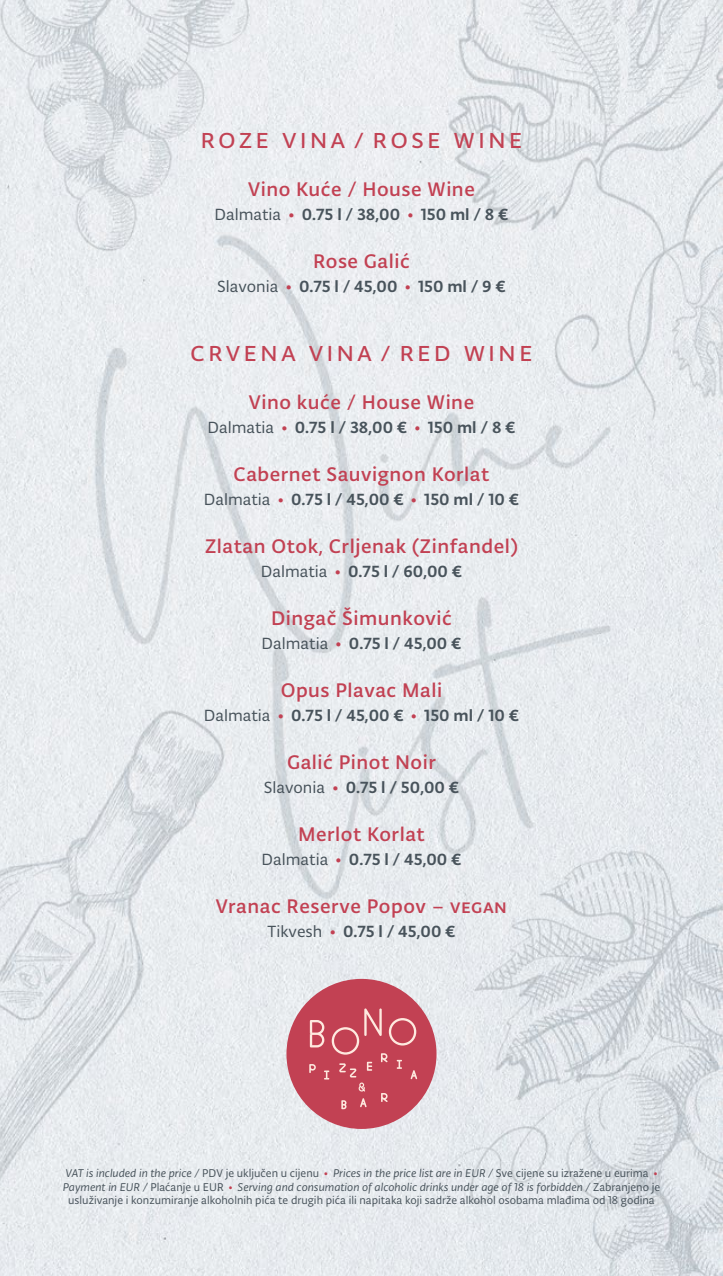
<style>
.page{position:relative;width:723px;height:1276px;background:#fff}
.page>*{position:absolute;margin:0;border:0;box-sizing:border-box;transform-origin:0 0}
.t1{font:30px "Typonine Sans Pro Normal";letter-spacing:.1em;color:#c24153}
.t2{font:21px "Typonine Sans Pro Text";letter-spacing:.025em;color:#c24153}
.t3{font:500 17.25px "Typonine Sans Pro";color:#48535b}
.t4{font:12px/13.5px "Typonine Sans Pro Normal";color:#48535b;text-align:center}
.s1{font-family:"Typonine Sans Pro Normal";font-weight:400}
.s2{color:#c24153}
.s3{font-style:italic}
.s4{font-family:"Typonine Sans Pro";font-weight:500;color:#c24153}
</style>
<div class="page">
<img style="left:0;top:0;width:723px;height:1276px">
<div style="left:286px;top:979px;width:150px;height:150px;background:#c24153;border-radius:50%"></div>
<svg style="left:309px;top:1008px;width:108px;height:101px"></svg>
<h1 class="t1" style="left:200px;top:121px;width:324px">roze vina / rose wine</h1>
<h2 class="t2" style="left:248px;top:177px;width:228px">Vino Kuće / House Wine</h2>
<h3 class="t3" style="left:214px;top:204px;width:295px"><span class="s1">Dalmatia</span> <span class="s2">•</span> 0.75 l / 38,00 <span class="s2">•</span> 150 ml / 8 €</h3>
<h2 class="t2" style="left:313px;top:249px;width:98px">Rose Galić</h2>
<h3 class="t3" style="left:217px;top:276px;width:290px"><span class="s1">Slavonia</span> <span class="s2">•</span> 0.75 l / 45,00 <span class="s2">•</span> 150 ml / 9 €</h3>
<h1 class="t1" style="left:190px;top:334px;width:344px">crvena vina / red wine</h1>
<h2 class="t2" style="left:249px;top:390px;width:227px">Vino kuće / House Wine</h2>
<h3 class="t3" style="left:207px;top:417px;width:309px"><span class="s1">Dalmatia</span> <span class="s2">•</span> 0.75 l / 38,00 € <span class="s2">•</span> 150 ml / 8 €</h3>
<h2 class="t2" style="left:234px;top:462px;width:257px">Cabernet Sauvignon Korlat</h2>
<h3 class="t3" style="left:204px;top:489px;width:317px"><span class="s1">Dalmatia</span> <span class="s2">•</span> 0.75 l / 45,00 € <span class="s2">•</span> 150 ml / 10 €</h3>
<h2 class="t2" style="left:205px;top:534px;width:314px">Zlatan Otok, Crljenak (Zinfandel)</h2>
<h3 class="t3" style="left:261px;top:561px;width:203px"><span class="s1">Dalmatia</span> <span class="s2">•</span> 0.75 l / 60,00 €</h3>
<h2 class="t2" style="left:271px;top:606px;width:182px">Dingač Šimunković</h2>
<h3 class="t3" style="left:262px;top:633px;width:201px"><span class="s1">Dalmatia</span> <span class="s2">•</span> 0.75 l / 45,00 €</h3>
<h2 class="t2" style="left:281px;top:678px;width:163px">Opus Plavac Mali</h2>
<h3 class="t3" style="left:204px;top:705px;width:317px"><span class="s1">Dalmatia</span> <span class="s2">•</span> 0.75 l / 45,00 € <span class="s2">•</span> 150 ml / 10 €</h3>
<h2 class="t2" style="left:287px;top:750px;width:150px">Galić Pinot Noir</h2>
<h3 class="t3" style="left:264px;top:777px;width:197px"><span class="s1">Slavonia</span> <span class="s2">•</span> 0.75 l / 50,00 €</h3>
<h2 class="t2" style="left:298px;top:822px;width:128px">Merlot Korlat</h2>
<h3 class="t3" style="left:262px;top:849px;width:201px"><span class="s1">Dalmatia</span> <span class="s2">•</span> 0.75 l / 45,00 €</h3>
<h2 class="t2" style="left:216px;top:894px;width:293px">Vranac Reserve Popov – vegan</h2>
<h3 class="t3" style="left:267px;top:921px;width:190px"><span class="s1">Tikvesh</span> <span class="s2">•</span> 0.75 l / 45,00 €</h3>
<p class="t4" style="left:63px;top:1166px;width:599px"><span class="s3">VAT is included in the price /</span> PDV je uključen u cijenu <span class="s4">•</span> <span class="s3">Prices in the price list are in EUR /</span> Sve cijene su izražene u eurima <span class="s4">•<br></span><span class="s3">Payment in EUR /</span> Plaćanje u EUR <span class="s4">•</span> <span class="s3">Serving and consumation of alcoholic drinks under age of 18 is forbidden /</span> Zabranjeno je usluživanje i konzumiranje alkoholnih pića te drugih pića ili napitaka koji sadrže alkohol osobama mlađima od 18 godina</p>
</div>
